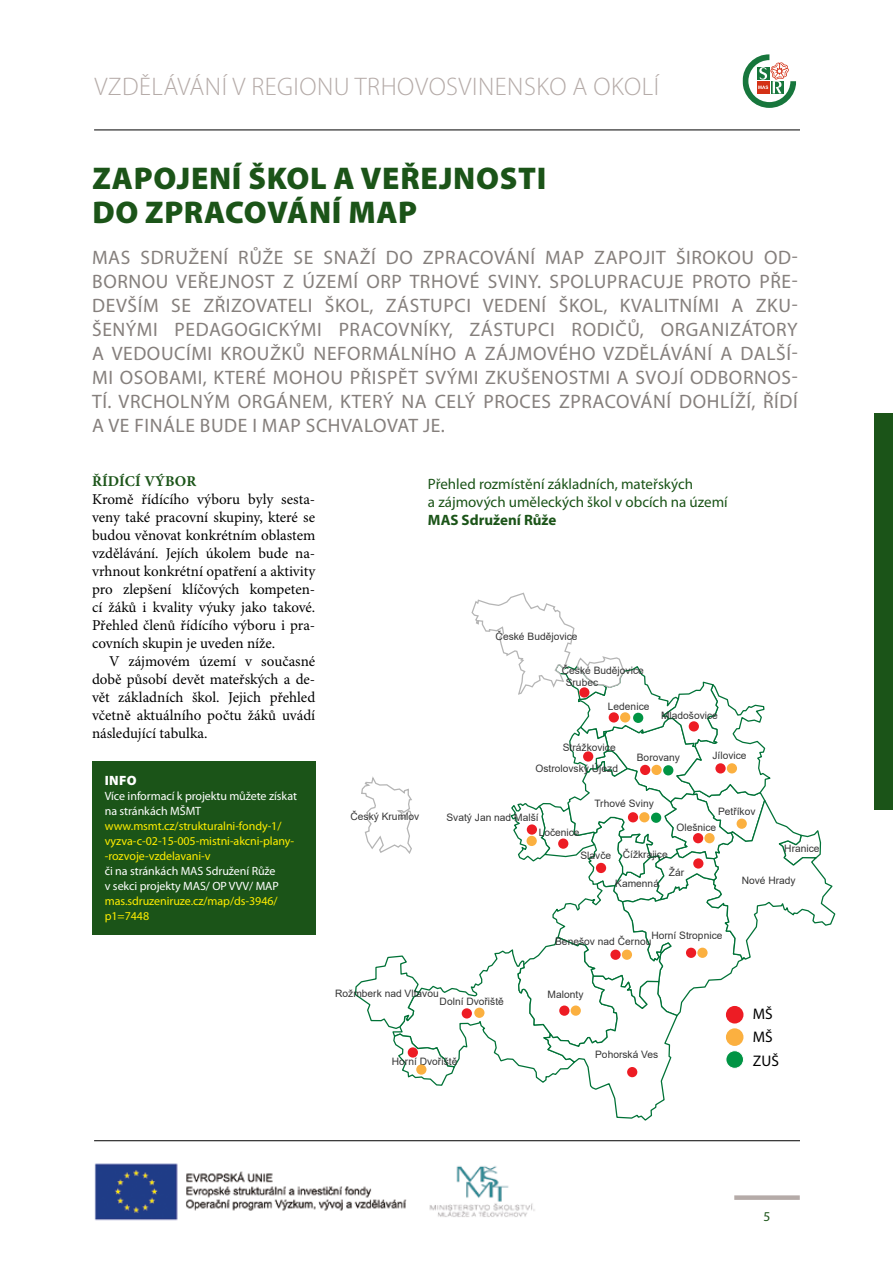
<style>
.page{position:relative;width:893px;height:1263px;background:#fff}
.page>*{position:absolute;margin:0;border:0;box-sizing:border-box;transform-origin:0 0}
.t1{font:900 31.5px/34.5px "Myriad Pro";letter-spacing:.02em;color:#1b5418}
.t2{font:300 25.5px "Myriad Pro";letter-spacing:.02em;color:#b5aba8}
.t3{font:19.5px/24px "Myriad Pro";letter-spacing:.03em;color:#857f7c;text-align:justify}
.t4{font:15.3px "Myriad Pro";color:#000}
.t5{font:15px/18px "Minion Pro";color:#000;text-align:justify}
.t6{font:15px/18px "Myriad Pro";color:#1b5418}
.t7{font:700 15px "Myriad Pro";color:#1b5418}
.t8{font:700 15px "Minion Pro";letter-spacing:.01em;color:#1b5418}
.t9{font:900 13.5px "Myriad Pro";color:#fff}
.t10{font:13.5px "Myriad Pro";color:#1b5418}
.t11{font:12px/15px "Myriad Pro";letter-spacing:-.005em;color:#ffed00}
.t12{font:12px/15px "Myriad Pro";letter-spacing:-.005em;color:#fff}
.t13{font:10.2px "Arial";color:#353535}
</style>
<div class="page">
<div style="left:734px;top:1195px;width:66px;height:5px;background:#b5aba8"></div>
<hr style="left:94px;top:1140px;width:706px;height:1px;background:#000">
<hr style="left:94px;top:130px;width:706px;height:1px;background:#000">
<svg style="left:742px;top:54px;width:54px;height:54px"></svg>
<div style="left:875px;top:413px;width:18px;height:396px;background:#1b5418"></div>
<img style="left:94px;top:1163px;width:441px;height:58px">
<div style="left:92px;top:761px;width:223px;height:173px;background:#1b5418"></div>
<svg style="left:354px;top:592px;width:482px;height:529px"></svg>
<div style="left:408px;top:1047px;width:10px;height:10px;background:#ed1c24;border-radius:50%"></div>
<div style="left:416px;top:1064px;width:10px;height:11px;background:#fbb040;border-radius:50%"></div>
<div style="left:663px;top:765px;width:10px;height:10px;background:#009444;border-radius:50%"></div>
<div style="left:462px;top:1008px;width:10px;height:10px;background:#ed1c24;border-radius:50%"></div>
<div style="left:474px;top:1008px;width:10px;height:10px;background:#fbb040;border-radius:50%"></div>
<div style="left:559px;top:1005px;width:10px;height:11px;background:#ed1c24;border-radius:50%"></div>
<div style="left:571px;top:1005px;width:10px;height:11px;background:#fbb040;border-radius:50%"></div>
<div style="left:686px;top:948px;width:10px;height:10px;background:#ed1c24;border-radius:50%"></div>
<div style="left:697px;top:948px;width:11px;height:10px;background:#fbb040;border-radius:50%"></div>
<div style="left:610px;top:949px;width:11px;height:11px;background:#ed1c24;border-radius:50%"></div>
<div style="left:622px;top:949px;width:10px;height:11px;background:#fbb040;border-radius:50%"></div>
<div style="left:627px;top:1067px;width:10px;height:10px;background:#ed1c24;border-radius:50%"></div>
<div style="left:527px;top:824px;width:10px;height:11px;background:#ed1c24;border-radius:50%"></div>
<div style="left:693px;top:858px;width:10px;height:11px;background:#ed1c24;border-radius:50%"></div>
<div style="left:526px;top:836px;width:11px;height:10px;background:#fbb040;border-radius:50%"></div>
<div style="left:558px;top:838px;width:10px;height:11px;background:#ed1c24;border-radius:50%"></div>
<div style="left:596px;top:863px;width:10px;height:10px;background:#ed1c24;border-radius:50%"></div>
<div style="left:693px;top:833px;width:10px;height:10px;background:#ed1c24;border-radius:50%"></div>
<div style="left:704px;top:833px;width:11px;height:10px;background:#fbb040;border-radius:50%"></div>
<div style="left:715px;top:763px;width:11px;height:10px;background:#ed1c24;border-radius:50%"></div>
<div style="left:727px;top:763px;width:10px;height:10px;background:#fbb040;border-radius:50%"></div>
<div style="left:737px;top:818px;width:10px;height:11px;background:#fbb040;border-radius:50%"></div>
<div style="left:640px;top:765px;width:10px;height:10px;background:#ed1c24;border-radius:50%"></div>
<div style="left:651px;top:765px;width:11px;height:10px;background:#fbb040;border-radius:50%"></div>
<div style="left:651px;top:812px;width:10px;height:11px;background:#009444;border-radius:50%"></div>
<div style="left:628px;top:812px;width:10px;height:10px;background:#ed1c24;border-radius:50%"></div>
<div style="left:639px;top:812px;width:10px;height:10px;background:#fbb040;border-radius:50%"></div>
<div style="left:583px;top:751px;width:10px;height:11px;background:#ed1c24;border-radius:50%"></div>
<div style="left:689px;top:721px;width:10px;height:10px;background:#ed1c24;border-radius:50%"></div>
<div style="left:633px;top:713px;width:10px;height:10px;background:#009444;border-radius:50%"></div>
<div style="left:609px;top:712px;width:10px;height:10px;background:#ed1c24;border-radius:50%"></div>
<div style="left:620px;top:712px;width:10px;height:10px;background:#fbb040;border-radius:50%"></div>
<div style="left:579px;top:687px;width:10px;height:11px;background:#ed1c24;border-radius:50%"></div>
<div style="left:726px;top:1051px;width:17px;height:17px;background:#009444;border-radius:50%"></div>
<div style="left:726px;top:1050px;width:18px;height:19px;border:1px solid #fff;border-radius:50%"></div>
<div style="left:726px;top:1006px;width:17px;height:17px;background:#ed1c24;border-radius:50%"></div>
<div style="left:726px;top:1028px;width:17px;height:18px;background:#fbb040;border-radius:50%"></div>
<h2 class="t2" style="left:94px;top:72px;width:566px">VZDĚLÁVÁNÍ V REGIONU TRHOVOSVINENSKO A OKOLÍ</h2>
<h1 class="t1" style="left:92px;top:161px;width:455px">ZAPOJENÍ ŠKOL A VEŘEJNOSTI<br>DO ZPRACOVÁNÍ MAP</h1>
<p class="t3" style="left:92px;top:246px;width:343px">MAS SDRUŽENÍ RŮŽE SE SNAŽÍ DO ZPRA</p>
<p class="t3" style="left:92px;top:246px;width:707px;text-indent:376px">COVÁNÍ MAP ZAPOJIT ŠIROKOU OD-BORNOU VEŘEJNOST Z ÚZEMÍ ORP TRHOVÉ SVINY. SPOLUPRACUJE PROTO PŘE-DEVŠÍM SE ZŘIZOVATELI ŠKOL, ZÁSTUPCI VEDENÍ ŠKOL, KVALITNÍMI AZ</p>
<p class="t3" style="left:92px;top:294px;width:707px;text-indent:675px">KU-ŠENÝMI PEDAGOGICKÝMI PRACOVN ÍKY, ZÁSTUPCI RODIČŮ, ORGAN IZÁTORY AVEDOUCÍMI KROUŽKŮ NEFORMÁLNÍHO AZÁJMOVÉHO VZDĚLÁVÁNÍ A DALŠÍ-MI OSOBAM I, KTERÉ MOHOU PŘISPĚT SVÝMI ZKUŠENOSTMI A SVOJÍ ODBORNOS-TÍ. VRCHOLNÝM ORGÁNEM, KTERÝ NA CELÝ PROCES ZPRA</p>
<p class="t3" style="left:605px;top:390px;width:194px">COVÁNÍ DOHLÍŽÍ, ŘÍDÍ</p>
<p class="t3" style="left:92px;top:414px;width:354px">AVE FINÁLE BUDE I MAP SCHVALOVAT JE.</p>
<p class="t8" style="left:92px;top:472px;width:106px">ŘÍDÍCÍ VÝBOR</p>
<p class="t5" style="left:92px;top:491px;width:225px">Kromě řídícího výboru byly sesta&shy;veny také pracovní skupiny, které se budou věnovat konkrétním oblastem vzdělávání. Jejích úkolem bude na&shy;vrhnout konkrétní opatření a aktivity pro zlepšení klíčových kompeten&shy;cí žáků i kvality výuky jako takové.<br>Přehled členů řídícího výboru i pra&shy;covních skupin je uveden níže.</p>
<p class="t5" style="left:92px;top:653px;width:225px;text-indent:17px">V zájmovém území v současné době působí devět mateřských a de&shy;vět základních škol. Jejich přehled včetně aktuálního počtu žáků uvádí následující tabulka.</p>
<p class="t9" style="left:105px;top:773px;width:33px">INFO</p>
<p class="t12" style="left:105px;top:789px;width:194px">VÍCE INFORMACÍ K PROJEKTU MŮŽETE ZÍSKAT<br>NA STRÁNKÁCH MŠMT</p>
<p class="t11" style="left:105px;top:819px;width:191px">WWW.MSMT.CZ/STRUKTURALNI-FONDY-1/<br>VYZVA-C-02-15-005-MISTNI-AKCNI-PLANY--ROZVOJE-VZDELAVANI-V</p>
<p class="t12" style="left:105px;top:864px;width:176px">ČI NA STRÁNKÁCH MAS SDRUŽENÍ RŮŽE<br>V SEKCI PROJEKTY MAS/ OP VVV/ MAP</p>
<p class="t11" style="left:105px;top:894px;width:174px">MAS.SDRUZENIRUZE.CZ/MAP/DS-3946/<br>P1=7448</p>
<p class="t6" style="left:428px;top:475px;width:301px">PŘEHLED ROZMÍSTĚNÍ ZÁKLADNÍCH, MATEŘSKÝCH<br>A ZÁJMOVÝCH UMĚLECKÝCH ŠKOL V OBCÍCH NA ÚZEMÍ</p>
<p class="t7" style="left:428px;top:511px;width:130px">MAS Sdružení Růže</p>
<p class="t13" style="left:496px;top:629px;width:83px">České Budějovice</p>
<p class="t13" style="left:350px;top:809px;width:70px">Český Krumlov</p>
<p class="t13" style="left:562px;top:664px;width:83px">České Budějovice</p>
<p class="t13" style="left:566px;top:675px;width:34px">Srubec</p>
<p class="t13" style="left:608px;top:700px;width:43px">Ledenice</p>
<p class="t13" style="left:661px;top:708px;width:58px">Mladošovice</p>
<p class="t13" style="left:563px;top:741px;width:54px">Strážkovice</p>
<p class="t13" style="left:712px;top:748px;width:36px">Jílovice</p>
<p class="t13" style="left:637px;top:750px;width:45px">Borovany</p>
<p class="t13" style="left:594px;top:796px;width:61px">Trhové Sviny</p>
<p class="t13" style="left:535px;top:761px;width:84px">Ostrolovský Újezd</p>
<p class="t13" style="left:718px;top:804px;width:39px">Petříkov</p>
<p class="t13" style="left:446px;top:811px;width:94px">Svatý Jan nad Malší</p>
<p class="t13" style="left:676px;top:820px;width:41px">Olešnice</p>
<p class="t13" style="left:539px;top:826px;width:42px">Ločenice</p>
<p class="t13" style="left:580px;top:849px;width:32px">Slavče</p>
<p class="t13" style="left:623px;top:848px;width:46px">Čížkrajice</p>
<p class="t13" style="left:784px;top:841px;width:37px">Hranice</p>
<p class="t13" style="left:615px;top:876px;width:45px">Kamenná</p>
<p class="t13" style="left:669px;top:865px;width:17px">Žár</p>
<p class="t13" style="left:651px;top:928px;width:73px">Horní Stropnice</p>
<p class="t13" style="left:555px;top:934px;width:98px">Benešov nad Černou</p>
<p class="t13" style="left:742px;top:873px;width:56px">Nové Hrady</p>
<p class="t13" style="left:335px;top:986px;width:105px">Rožmberk nad Vltavou</p>
<p class="t13" style="left:440px;top:995px;width:66px">Dolní Dvořiště</p>
<p class="t13" style="left:392px;top:1054px;width:67px">Horní Dvořiště</p>
<p class="t13" style="left:548px;top:988px;width:37px">Malonty</p>
<p class="t13" style="left:595px;top:1047px;width:65px">Pohorská Ves</p>
<p class="t4" style="left:753px;top:1005px;width:21px">MŠ</p>
<p class="t4" style="left:753px;top:1029px;width:21px">MŠ</p>
<p class="t4" style="left:753px;top:1052px;width:28px">ZUŠ</p>
<p class="t10" style="left:764px;top:1209px;width:8px">5</p>
</div>
